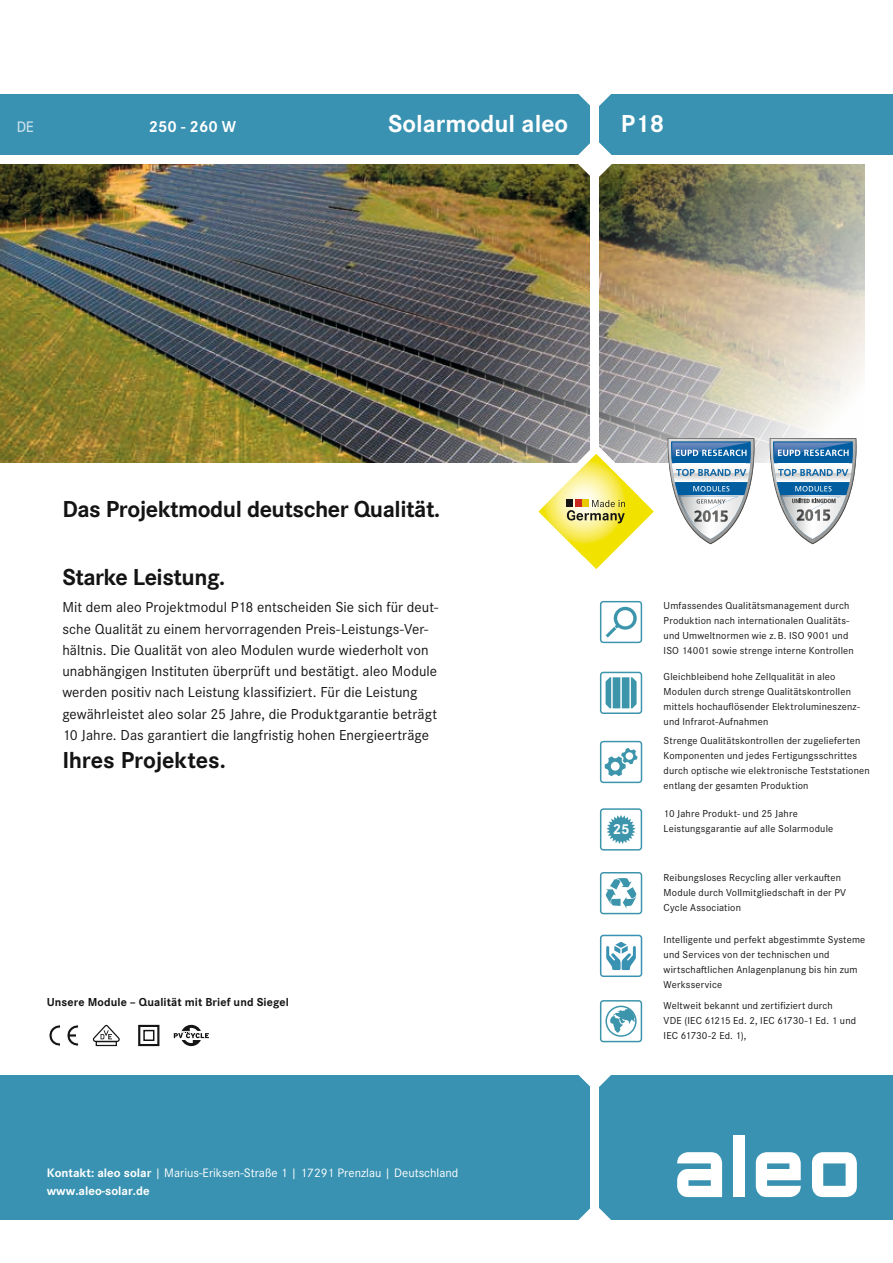
<style>
.page{position:relative;width:893px;height:1263px;background:#fff}
.page>*{position:absolute;margin:0;border:0;box-sizing:border-box;transform-origin:0 0}
.t1{font:700 25.5px "Corporate S Pro";color:#fff}
.t2{font:700 24px "Corporate S Pro";letter-spacing:-.02em;color:#131413}
.t3{font:700 16.5px "Corporate S Pro";color:#fff}
.t4{font:16.5px "Consolas";color:#c9dfec}
.t5{font:15px/21.3px "Corporate S Pro";letter-spacing:.005em;color:#131413}
.t6{font:700 15px "Corporate S Pro";color:#fff}
.t7{font:12.75px/17.5px "Corporate S Pro";color:#fff}
.t8{font:700 12px "Corporate S Pro";letter-spacing:.01em;color:#131413}
.t9{font:10.5px/15px "Corporate S Pro";letter-spacing:.02em;color:#131413}
.s1{font-weight:700}
</style>
<div class="page">
<div style="left:0;top:94px;width:893px;height:61px;background:#3992b2"></div>
<div style="left:0;top:1075px;width:893px;height:145px;background:#3992b2"></div>
<img style="left:0;top:164px;width:864px;height:299px">
<svg style="left:574px;top:94px;width:42px;height:16px"></svg>
<div style="left:591px;top:0;width:8px;height:1263px;background:#fff"></div>
<svg style="left:574px;top:1075px;width:42px;height:16px"></svg>
<svg style="left:574px;top:1204px;width:42px;height:16px"></svg>
<svg style="left:574px;top:138px;width:42px;height:43px"></svg>
<svg style="left:677px;top:1152px;width:45px;height:45px"></svg>
<div style="left:733px;top:1135px;width:12px;height:62px;background:#fff"></div>
<svg style="left:756px;top:1152px;width:45px;height:45px"></svg>
<svg style="left:812px;top:1152px;width:45px;height:45px"></svg>
<svg style="left:49px;top:1025px;width:30px;height:21px"></svg>
<svg style="left:93px;top:1025px;width:27px;height:21px"></svg>
<div style="left:138px;top:1025px;width:21px;height:21px;border:1px solid #131413"></div>
<div style="left:143px;top:1030px;width:11px;height:11px;border:1px solid #131413"></div>
<svg style="left:174px;top:1025px;width:35px;height:21px"></svg>
<svg style="left:539px;top:444px;width:115px;height:125px"></svg>
<div style="left:575px;top:500px;width:6px;height:7px;background:#ca2a1e"></div>
<div style="left:583px;top:500px;width:6px;height:7px;background:#e9c900"></div>
<div style="left:567px;top:500px;width:6px;height:7px;background:#131413"></div>
<svg style="left:600px;top:601px;width:42px;height:42px"></svg>
<svg style="left:600px;top:672px;width:42px;height:42px"></svg>
<hr style="left:621px;top:674px;width:1px;height:36px;background:#fff">
<hr style="left:630px;top:674px;width:1px;height:36px;background:#fff">
<hr style="left:612px;top:675px;width:1px;height:35px;background:#fff">
<svg style="left:600px;top:741px;width:42px;height:42px"></svg>
<svg style="left:600px;top:935px;width:42px;height:42px"></svg>
<svg style="left:600px;top:1000px;width:42px;height:42px"></svg>
<div style="left:605px;top:1006px;width:32px;height:31px;border:1px solid #3d95ac;border-radius:50%"></div>
<svg style="left:600px;top:808px;width:42px;height:42px"></svg>
<svg style="left:600px;top:872px;width:42px;height:42px"></svg>
<svg style="left:668px;top:438px;width:86px;height:106px"></svg>
<svg style="left:770px;top:438px;width:87px;height:106px"></svg>
<h3 class="t4" style="left:17px;top:115px;width:19px">DE</h3>
<h1 class="t1" style="left:388px;top:103px;width:181px">Solarmodul aleo</h1>
<h1 class="t1" style="left:621px;top:103px;width:45px">P18</h1>
<h3 class="t3" style="left:149px;top:113px;width:89px">250 - 260 W</h3>
<h2 class="t2" style="left:62px;top:490px;width:379px">Das Projektmodul deutscher Qualität.</h2>
<h2 class="t2" style="left:62px;top:558px;width:164px">Starke Leistung.</h2>
<p class="t5" style="left:62px;top:596px;width:377px">Mit dem aleo Projektmodul P18 entscheiden Sie sich für deut&shy;sche Qualität zu einem hervorragenden Preis-Leistungs-Ver&shy;hältnis. Die Qualität von aleo Modulen wurde wiederholt von unabhängigen Instituten überprüft und bestätigt. aleo Module werden positiv nach Leistung klassifiziert. Für die Leistung gewährleistet aleo solar 25 Jahre, die Produktgarantie beträgt 10 Jahre. Das garantiert die langfristig hohen Energieerträge</p>
<h2 class="t2" style="left:62px;top:741px;width:165px">Ihres Projektes.</h2>
<p class="t8" style="left:47px;top:992px;width:244px">Unsere Module – Qualität mit Brief und Siegel</p>
<p class="t7" style="left:47px;top:1163px;width:413px"><span class="s1">Kontakt: aleo solar</span> | Marius-Eriksen-Straße 1 | 17291 Prenzlau | Deutschland <span class="s1">www.aleo-solar.de</span></p>
<h3 class="t6" style="left:613px;top:817px;width:18px">25</h3>
<p class="t9" style="left:664px;top:598px;width:192px">Umfassendes Qualitätsmanagement durch Produktion nach internationalen Qualitäts&shy;und Umweltnormen wie z.B. ISO 9001 und ISO 14001 sowie strenge interne Kontrollen</p>
<p class="t9" style="left:664px;top:668px;width:198px">Gleichbleibend hohe Zellqualität in aleo Modulen durch strenge Qualitätskontrollen mittels hochauflösender Elektrolumineszenz&shy;und Infrarot-Aufnahmen</p>
<p class="t9" style="left:664px;top:732px;width:208px">Strenge Qualitätskontrollen der zugelieferten Komponenten und jedes Fertigungsschrittes durch optische wie elektronische Teststationen entlang der gesamten Produktion</p>
<p class="t9" style="left:664px;top:805px;width:171px">10 Jahre Produkt- und 25 Jahre<br>Leistungsgarantie auf alle Solarmodule</p>
<p class="t9" style="left:664px;top:869px;width:184px">Reibungsloses Recycling aller verkauften<br>Module durch Vollmitgliedschaft in der PV<br>Cycle Association</p>
<p class="t9" style="left:664px;top:931px;width:203px">Intelligente und perfekt abgestimmte Systeme und Services von der technischen und wirtschaftlichen Anlagenplanung bis hin zum Werksservice</p>
<p class="t9" style="left:664px;top:997px;width:194px">Weltweit bekannt und zertifiziert durch<br>VDE (IEC 61215 Ed. 2, IEC 61730-1 Ed. 1 und<br>IEC 61730-2 Ed. 1),</p>
</div>
